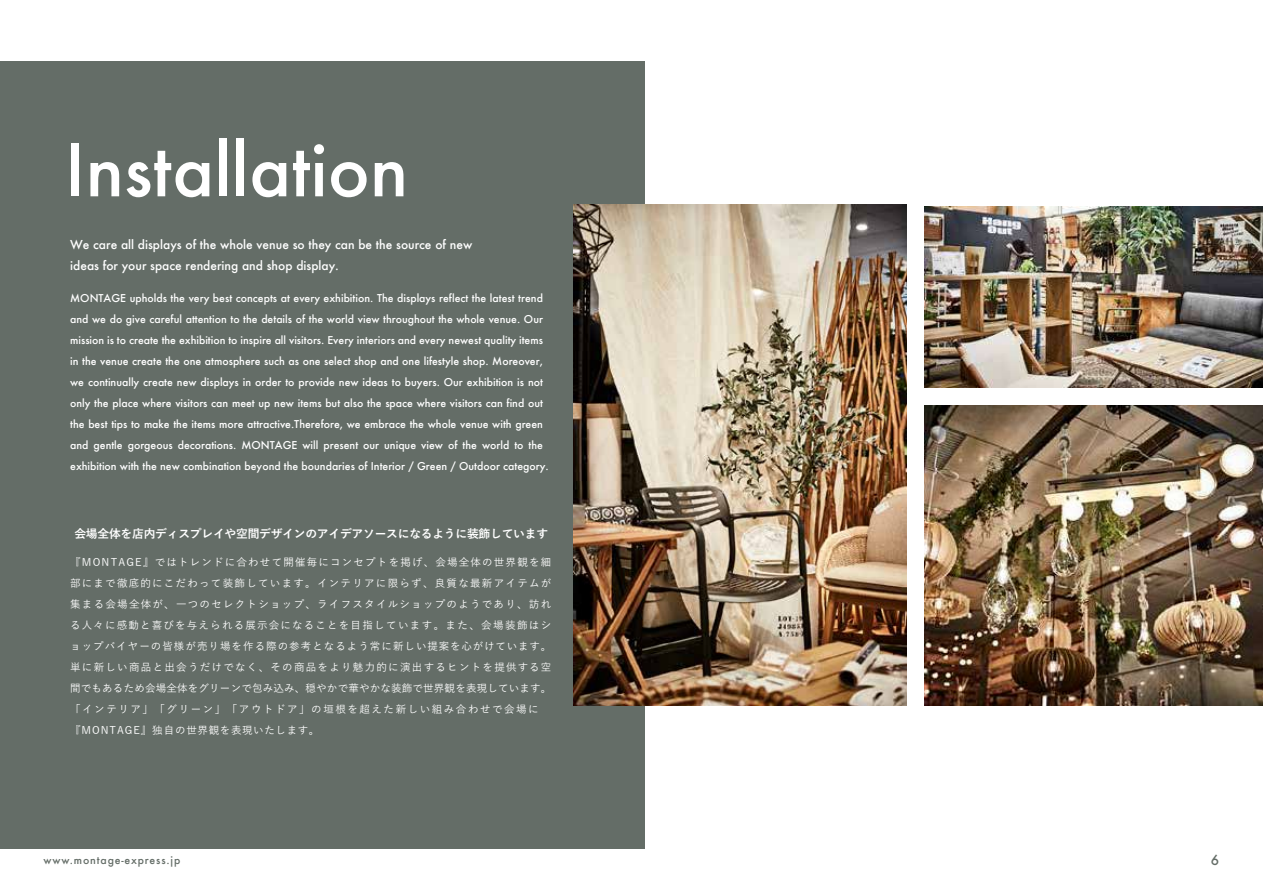
<style>
.page{position:relative;width:1263px;height:893px;background:#fff}
.page>*{position:absolute;margin:0;border:0;box-sizing:border-box;transform-origin:0 0}
.t1{font:500 70.05px "Futura";color:#fff}
.t2{font:500 13.5px "Futura";color:#646d67}
.t3{font:500 12px/21px "Futura";color:#fff}
.t4{font:700 11.85px "Yu Go";letter-spacing:-.02em;color:#fff}
.t5{font:500 10.5px/21px "Futura";color:#fff}
.t6{font:500 10.5px/21px "Yu Go";letter-spacing:.115em;color:#fff}
.t7{font:500 10.5px "Futura";letter-spacing:.08em;color:#646d67}
</style>
<div class="page">
<div style="left:0;top:61px;width:645px;height:788px;background:#646d67"></div>
<img style="left:573px;top:205px;width:334px;height:500px">
<img style="left:924px;top:207px;width:339px;height:181px">
<img style="left:924px;top:406px;width:339px;height:299px">
<h1 class="t1" style="left:65px;top:122px;width:345px">Installation</h1>
<p class="t3" style="left:70px;top:233px;width:404px">We care all displays of the whole venue so they can be the source of new ideas for your space rendering and shop display.</p>
<p class="t5" style="left:70px;top:287px;width:480px">MONTAGE upholds the very best concepts at every exhibition. The displays reflect the latest trend and we do give careful attention to the details of the world view throughout the whole venue. Our mission is to create the exhibition to inspire all visitors. Every interiors and every newest quality items in the venue create the one atmosphere such as one select shop and one lifestyle shop. Moreover, we continually create new displays in order to provide new ideas to buyers. Our exhibition is not only the place where visitors can meet up new items but also the space where visitors can find out the best tips to make the items more attractive.Therefore, we embrace the whole venue with green and gentle gorgeous decorations. MONTAGE will present our unique view of the world to the exhibition with the new combination beyond the boundaries of Interior / Green / Outdoor category.</p>
<p class="t4" style="left:74px;top:527px;width:475px">会場全体を店内ディスプレイや空間デザインのアイデアソースになるように装飾しています</p>
<p class="t6" style="left:70px;top:551px;width:483px">『MONTAGE』ではトレンドに合わせて開催毎にコンセプトを掲げ、会場全体の世界観を細部にまで徹底的にこだわって装飾しています。インテリアに限らず、良質な最新アイテムが集まる会場全体が、一つのセレクトショップ、ライフスタイルショップのようであり、訪れる人々に感動と喜びを与えられる展示会になることを目指しています。また、会場装飾はショップバイヤーの皆様が売り場を作る際の参考となるよう常に新しい提案を心がけています。単に新しい商品と出会うだけでなく、その商品をより魅力的に演出するヒントを提供する空間でもあるため会場全体をグリーンで包み込み、穏やかで華やかな装飾で世界観を表現しています。「インテリア」「グリーン」「アウトドア」の垣根を超えた新しい組み合わせで会場に『MONTAGE』独自の世界観を表現いたします。</p>
<p class="t7" style="left:43px;top:853px;width:138px">www.montage-express.jp</p>
<p class="t2" style="left:1211px;top:850px;width:10px">6</p>
</div>
